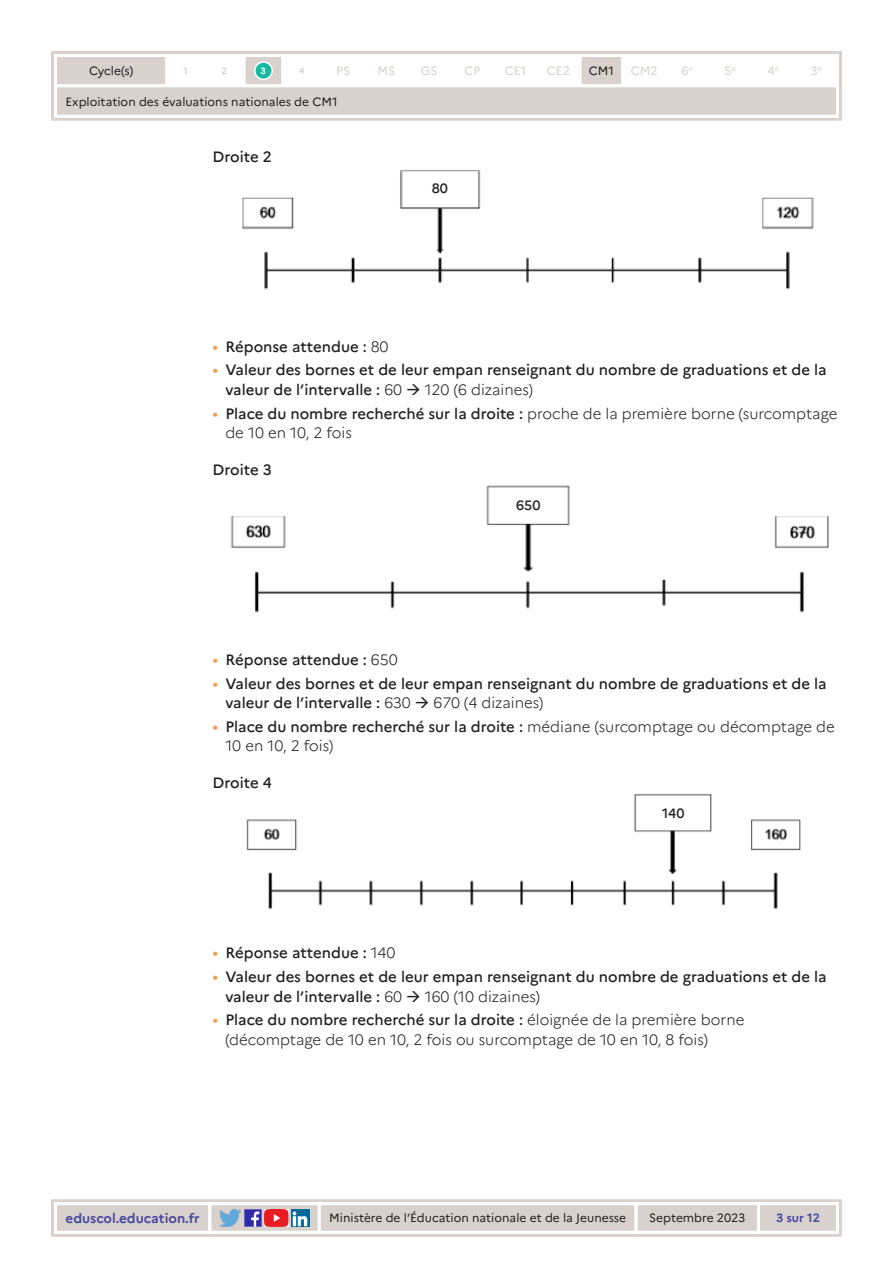
<style>
.page{position:relative;width:893px;height:1263px;background:#fff}
.page>*{position:absolute;margin:0;border:0;box-sizing:border-box;transform-origin:0 0}
.Texte_courant{font:500 15px/19.5px "Marianne";color:#231f20}
.t1{font:300 15px/19.5px "Marianne";color:#231f20}
.t2{font:700 13.5px "Marianne";color:#4a489e}
.Texte_courant-2{font:500 13.5px "Marianne";letter-spacing:-.005em;color:#231f20}
.t3{font:12px "Marianne";color:#231f20}
.t4{font:12px "Marianne";color:#d8d1ce}
.t5{font:700 12px "Marianne";color:#4a489e}
.t6{font:700 9px "Marianne";color:#d8d1ce}
.t7{font:700 9px "Marianne";color:#fff}
.t8{font:7.05px "Marianne";color:#d8d1ce}
.s1{font-weight:400;font-size:16.5px;color:#f29c52}
.s2{font-weight:300}
.s3{font-weight:500}
</style>
<div class="page">
<div style="left:51px;top:1199px;width:791px;height:38px;border:3px solid #d8d1ce"></div>
<svg style="left:52px;top:1201px;width:788px;height:34px"></svg>
<div style="left:51px;top:51px;width:791px;height:70px;border:3px solid #d8d1ce"></div>
<svg style="left:53px;top:53px;width:787px;height:66px"></svg>
<img style="left:242px;top:170px;width:572px;height:120px">
<img style="left:231px;top:485px;width:598px;height:128px">
<img style="left:246px;top:794px;width:555px;height:116px">
<p class="t3" style="left:89px;top:64px;width:46px">Cycle(s)</p>
<p class="t6" style="left:184px;top:65px;width:6px">1</p>
<p class="t4" style="left:336px;top:64px;width:15px">PS</p>
<p class="t4" style="left:377px;top:64px;width:19px">MS</p>
<p class="t4" style="left:421px;top:64px;width:18px">GS</p>
<p class="t4" style="left:464px;top:64px;width:17px">CP</p>
<p class="t4" style="left:505px;top:64px;width:23px">CE1</p>
<p class="t3" style="left:589px;top:64px;width:27px">CM1</p>
<p class="t4" style="left:725px;top:64px;width:9px">5</p>
<p class="t4" style="left:681px;top:64px;width:13px">6<sup>e</sup></p>
<p class="t4" style="left:810px;top:64px;width:13px">3<sup>e</sup></p>
<p class="t4" style="left:547px;top:64px;width:25px">CE2</p>
<p class="t8" style="left:775px;top:64px;width:6px">e</p>
<p class="t4" style="left:631px;top:64px;width:28px">CM2</p>
<p class="t8" style="left:732px;top:64px;width:6px">e</p>
<p class="t4" style="left:767px;top:64px;width:9px">4</p>
<p class="t6" style="left:222px;top:65px;width:7px">2</p>
<p class="t7" style="left:260px;top:65px;width:7px">3</p>
<p class="t6" style="left:299px;top:65px;width:7px">4</p>
<p class="t3" style="left:66px;top:94px;width:274px">Exploitation des évaluations nationales de CM1</p>
<p class="Texte_courant" style="left:213px;top:147px;width:61px">Droite 2</p>
<p class="Texte_courant-2" style="left:432px;top:180px;width:18px">80</p>
<p class="Texte_courant" style="left:213px;top:337px;width:178px"><span class="s1">•</span> Réponse attendue : <span class="s2">80</span></p>
<p class="Texte_courant" style="left:225px;top:360px;width:603px;text-indent:-13px"><span class="s1">•</span> Valeur des bornes et de leur empan renseignant du nombre de graduations et de la valeur de l’intervalle : <span class="s2">60</span> → <span class="s2">120 (6 dizaines)</span></p>
<p class="t1" style="left:225px;top:404px;width:614px;text-indent:-13px"><span class="s1">•</span> <span class="s3">Place du nombre recherché sur la droite :</span> proche de la première borne (surcomptage de 10 en 10, 2 fois</p>
<p class="Texte_courant" style="left:213px;top:460px;width:61px">Droite 3</p>
<p class="Texte_courant-2" style="left:516px;top:497px;width:26px">650</p>
<p class="Texte_courant" style="left:213px;top:650px;width:187px"><span class="s1">•</span> Réponse attendue : <span class="s2">650</span></p>
<p class="Texte_courant" style="left:225px;top:673px;width:603px;text-indent:-13px"><span class="s1">•</span> Valeur des bornes et de leur empan renseignant du nombre de graduations et de la valeur de l’intervalle : <span class="s2">630</span> → <span class="s2">670 (4 dizaines)</span></p>
<p class="t1" style="left:225px;top:717px;width:611px;text-indent:-13px"><span class="s1">•</span> <span class="s3">Place du nombre recherché sur la droite :</span> médiane (surcomptage ou décomptage de<br>10 en 10, 2 fois)</p>
<p class="Texte_courant" style="left:213px;top:773px;width:61px">Droite 4</p>
<p class="Texte_courant-2" style="left:662px;top:805px;width:24px">140</p>
<p class="Texte_courant" style="left:213px;top:943px;width:184px"><span class="s1">•</span> Réponse attendue : <span class="s2">140</span></p>
<p class="Texte_courant" style="left:225px;top:967px;width:603px;text-indent:-13px"><span class="s1">•</span> Valeur des bornes et de leur empan renseignant du nombre de graduations et de la valeur de l’intervalle : <span class="s2">60</span> → <span class="s2">160 (10 dizaines)</span></p>
<p class="t1" style="left:225px;top:1010px;width:521px;text-indent:-13px"><span class="s1">•</span> <span class="s3">Place du nombre recherché sur la droite :</span> éloignée de la première borne (décomptage de 10 en 10, 2 fois ou surcomptage de 10 en 10, 8 fois)</p>
<p class="t2" style="left:66px;top:1210px;width:136px">eduscol.education.fr</p>
<p class="t3" style="left:329px;top:1211px;width:298px">Ministère de l’Éducation nationale et de la Jeunesse</p>
<p class="t3" style="left:649px;top:1211px;width:98px">Septembre 2023</p>
<p class="t5" style="left:776px;top:1211px;width:45px">3 sur 12</p>
</div>
